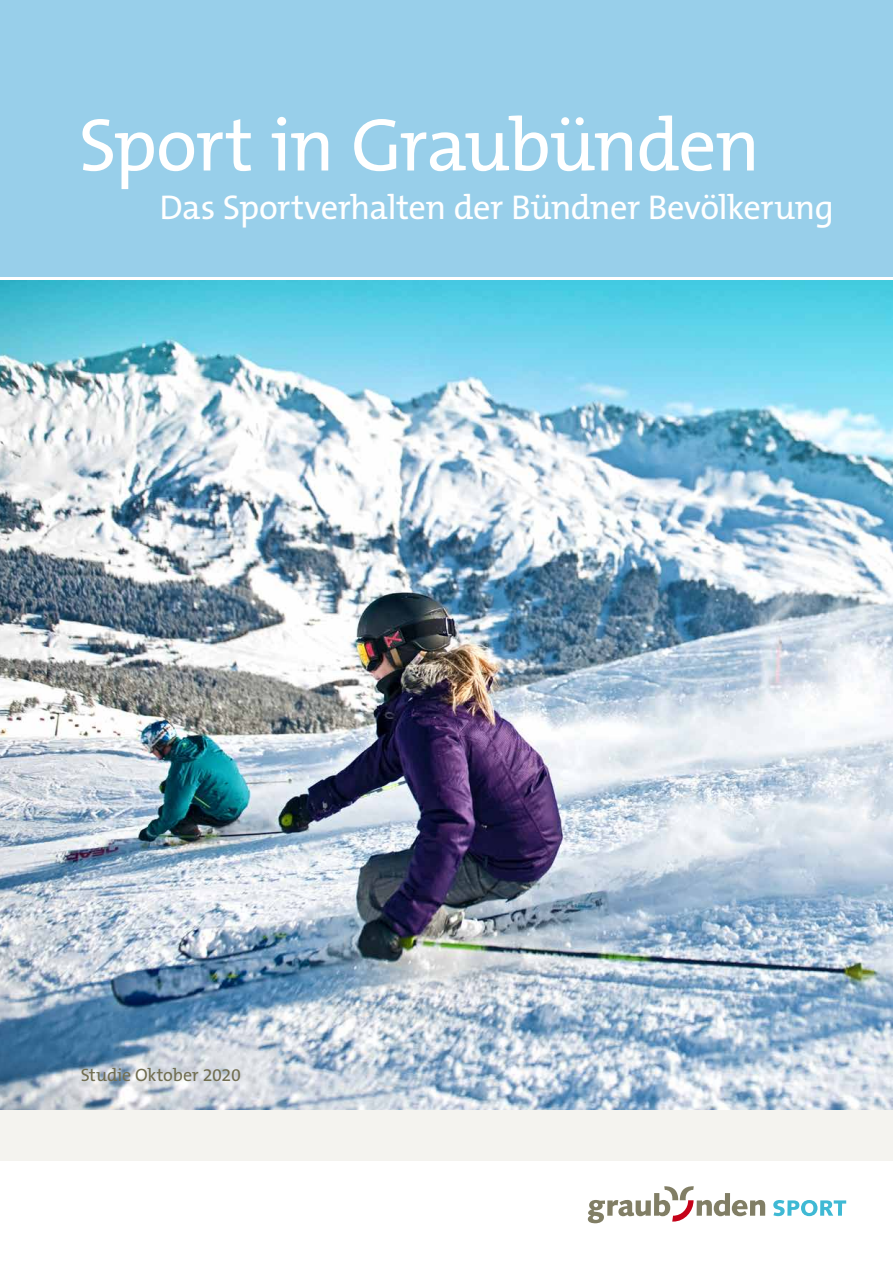
<style>
.page{position:relative;width:893px;height:1263px;background:#fff}
.page>*{position:absolute;margin:0;border:0;box-sizing:border-box;transform-origin:0 0}
.t1{font:75.3px "The Mix B5 Plain";letter-spacing:-.025em;color:#fff}
.t2{font:34.5px "The Mix B5 Plain";letter-spacing:-.015em;color:#fff}
.t3{font:18px "The Mix B5 Plain";letter-spacing:-.015em;color:#716e51}
</style>
<div class="page">
<svg style="left:588px;top:1186px;width:177px;height:37px"></svg>
<svg style="left:773px;top:1200px;width:73px;height:16px"></svg>
<div style="left:0;top:1110px;width:893px;height:51px;background:#f4f3ef"></div>
<div style="left:0;top:0;width:893px;height:276px;background:#98cfea"></div>
<img style="left:0;top:281px;width:893px;height:829px">
<div style="left:83px;top:1069px;width:174px;height:29px;background:#fff;opacity:.75"></div>
<h1 class="t1" style="left:79px;top:105px;width:683px">Sport in Graubünden</h1>
<p class="t2" style="left:159px;top:189px;width:676px">Das Sportverhalten der Bündner Bevölkerung</p>
<p class="t3" style="left:81px;top:1065px;width:162px">Studie Oktober 2020</p>
</div>
